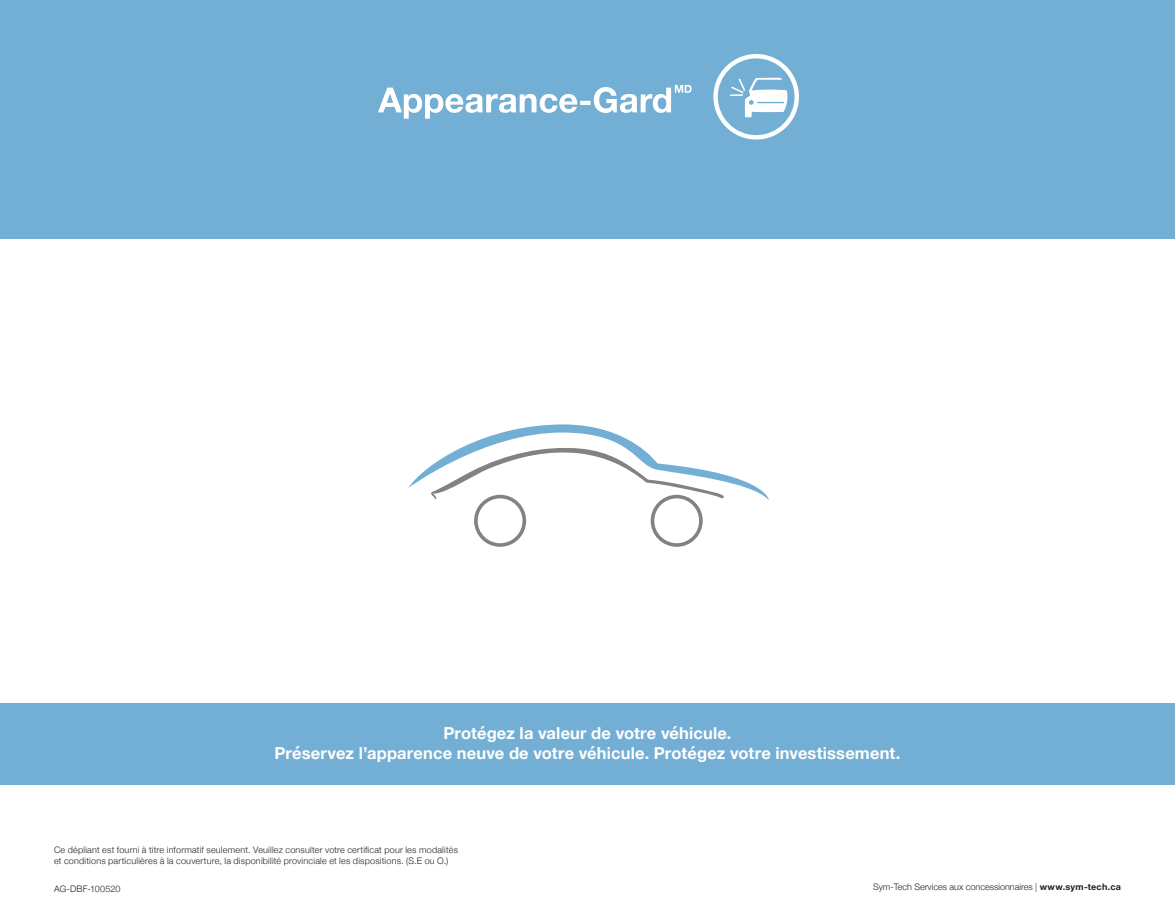
<style>
.page{position:relative;width:1175px;height:918px;background:#fff}
.page>*{position:absolute;margin:0;border:0;box-sizing:border-box;transform-origin:0 0}
.t1{font:700 16.5px/19.8px "Helvetica Neue";letter-spacing:.01em;color:#fff;text-align:center}
.t2{font:300 9px/10.8px "Helvetica Neue";letter-spacing:.025em;color:#231f20}
.t3{font:300 9px "Helvetica Neue";color:#231f20}
.s1{font-weight:700}
</style>
<div class="page">
<div style="left:0;top:0;width:1174px;height:239px;background:#73aed4"></div>
<div style="left:0;top:703px;width:1174px;height:82px;background:#73aed4"></div>
<svg style="left:378px;top:85px;width:313px;height:34px"></svg>
<svg style="left:713px;top:54px;width:86px;height:86px"></svg>
<div style="left:718px;top:58px;width:76px;height:77px;background:#73aed4;border-radius:50%"></div>
<svg style="left:730px;top:78px;width:57px;height:39px"></svg>
<svg style="left:408px;top:424px;width:361px;height:123px"></svg>
<p class="t1" style="left:274px;top:724px;width:627px">Protégez la valeur de votre véhicule.<br>Préservez l’apparence neuve de votre véhicule. Protégez votre investissement.</p>
<p class="t2" style="left:54px;top:844px;width:405px">Ce dépliant est fourni à titre informatif seulement. Veuillez consulter votre certificat pour les modalités et conditions particulières à la couverture, la disponibilité provinciale et les dispositions. (S.E ou O.)</p>
<p class="t2" style="left:54px;top:882px;width:68px">AG-DBF-100520</p>
<p class="t3" style="left:873px;top:880px;width:249px">Sym-Tech Services aux concessionnaires | <span class="s1">www.sym-tech.ca</span></p>
</div>
